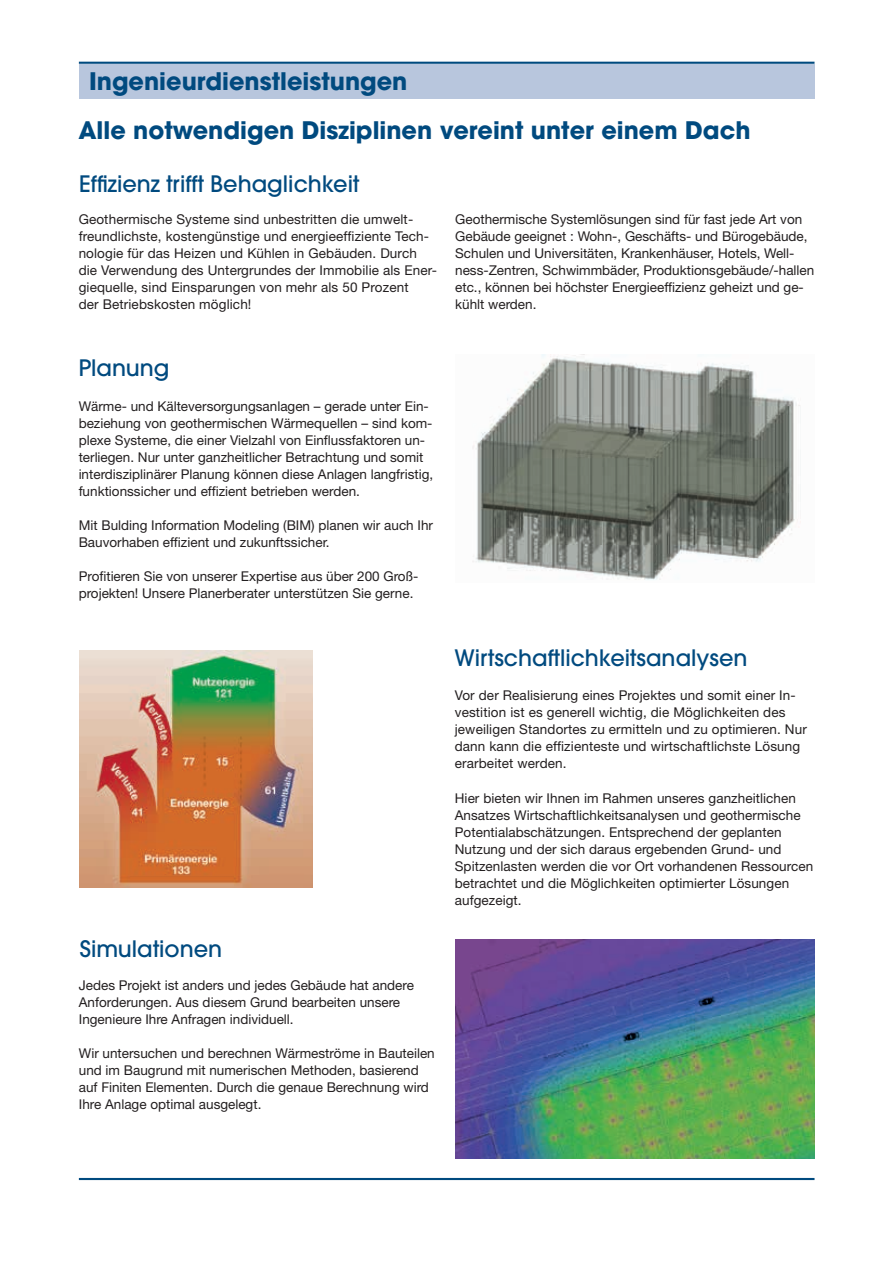
<style>
.page{position:relative;width:893px;height:1263px;background:#fff}
.page>*{position:absolute;margin:0;border:0;box-sizing:border-box;transform-origin:0 0}
.t1{font:700 24px/48.6px "Avant Garde";color:#004a7f}
.t2{font:500 22.5px "Avant Garde";color:#004a7f}
.t3{font:13.5px/17px "Helvetica Neue LT";color:#231f20}
</style>
<div class="page">
<div style="left:79px;top:64px;width:735px;height:35px;background:#b8c6dd"></div>
<img style="left:472px;top:354px;width:329px;height:226px">
<img style="left:80px;top:650px;width:232px;height:237px">
<hr style="left:79px;top:1178px;width:735px;height:2px;background:#004a7f">
<hr style="left:79px;top:62px;width:735px;height:2px;background:#004a7f">
<img style="left:455px;top:939px;width:359px;height:219px">
<h1 class="t1" style="left:78px;top:57px;width:674px;text-indent:11px">Ingenieurdienstleistungen<br>Alle notwendigen Disziplinen vereint unter einem Dach</h1>
<h2 class="t2" style="left:79px;top:170px;width:282px">Effizienz trifft Behaglichkeit</h2>
<p class="t3" style="left:79px;top:211px;width:360px">Geothermische Systeme sind unbestritten die umwelt&shy;freundlichste, kostengünstige und energieeffiziente Tech&shy;nologie für das Heizen und Kühlen in Gebäuden. Durch die Verwendung des Untergrundes der Immobilie als Ener&shy;giequelle, sind Einsparungen von mehr als 50 Prozent<br>der Betriebskosten möglich!</p>
<h2 class="t2" style="left:79px;top:354px;width:92px">Planung</h2>
<p class="t3" style="left:79px;top:398px;width:356px">Wärme- und Kälteversorgungsanlagen – gerade unter Ein&shy;beziehung von geothermischen Wärmequellen – sind kom&shy;plexe Systeme, die einer Vielzahl von Einflussfaktoren un&shy;terliegen. Nur unter ganzheitlicher Betrachtung und somit interdisziplinärer Planung können diese Anlagen langfristig, funktionssicher und effizient betrieben werden.</p>
<p class="t3" style="left:79px;top:517px;width:356px">Mit Bulding Information Modeling (BIM) planen wir auch Ihr<br>Bauvorhaben effizient und zukunftssicher.</p>
<p class="t3" style="left:79px;top:568px;width:341px">Profitieren Sie von unserer Expertise aus über 200 Groß&shy;projekten! Unsere Planerberater unterstützen Sie gerne.</p>
<p class="t3" style="left:455px;top:211px;width:361px">Geothermische Systemlösungen sind für fast jede Art von Gebäude geeignet : Wohn-, Geschäfts- und Bürogebäude, Schulen und Universitäten, Krankenhäuser, Hotels, Well&shy;ness-Zentren, Schwimmbäder, Produktionsgebäude/-hallen etc., können bei höchster Energieeffizienz geheizt und ge&shy;kühlt werden.</p>
<h2 class="t2" style="left:80px;top:935px;width:144px">Simulationen</h2>
<p class="t3" style="left:79px;top:976px;width:337px">Jedes Projekt ist anders und jedes Gebäude hat andere<br>Anforderungen. Aus diesem Grund bearbeiten unsere<br>Ingenieure Ihre Anfragen individuell.</p>
<p class="t3" style="left:79px;top:1044px;width:357px">Wir untersuchen und berechnen Wärmeströme in Bauteilen und im Baugrund mit numerischen Methoden, basierend auf Finiten Elementen. Durch die genaue Berechnung wird Ihre Anlage optimal ausgelegt.</p>
<h2 class="t2" style="left:455px;top:644px;width:294px">Wirtschaftlichkeitsanalysen</h2>
<p class="t3" style="left:455px;top:687px;width:354px">Vor der Realisierung eines Projektes und somit einer In&shy;vestition ist es generell wichtig, die Möglichkeiten des jeweiligen Standortes zu ermitteln und zu optimieren. Nur dann kann die effizienteste und wirtschaftlichste Lösung erarbeitet werden.</p>
<p class="t3" style="left:455px;top:789px;width:360px">Hier bieten wir Ihnen im Rahmen unseres ganzheitlichen Ansatzes Wirtschaftlichkeitsanalysen und geothermische Potentialabschätzungen. Entsprechend der geplanten Nutzung und der sich daraus ergebenden Grund- und Spitzenlasten werden die vor Ort vorhandenen Ressourcen betrachtet und die Möglichkeiten optimierter Lösungen aufgezeigt.</p>
</div>
